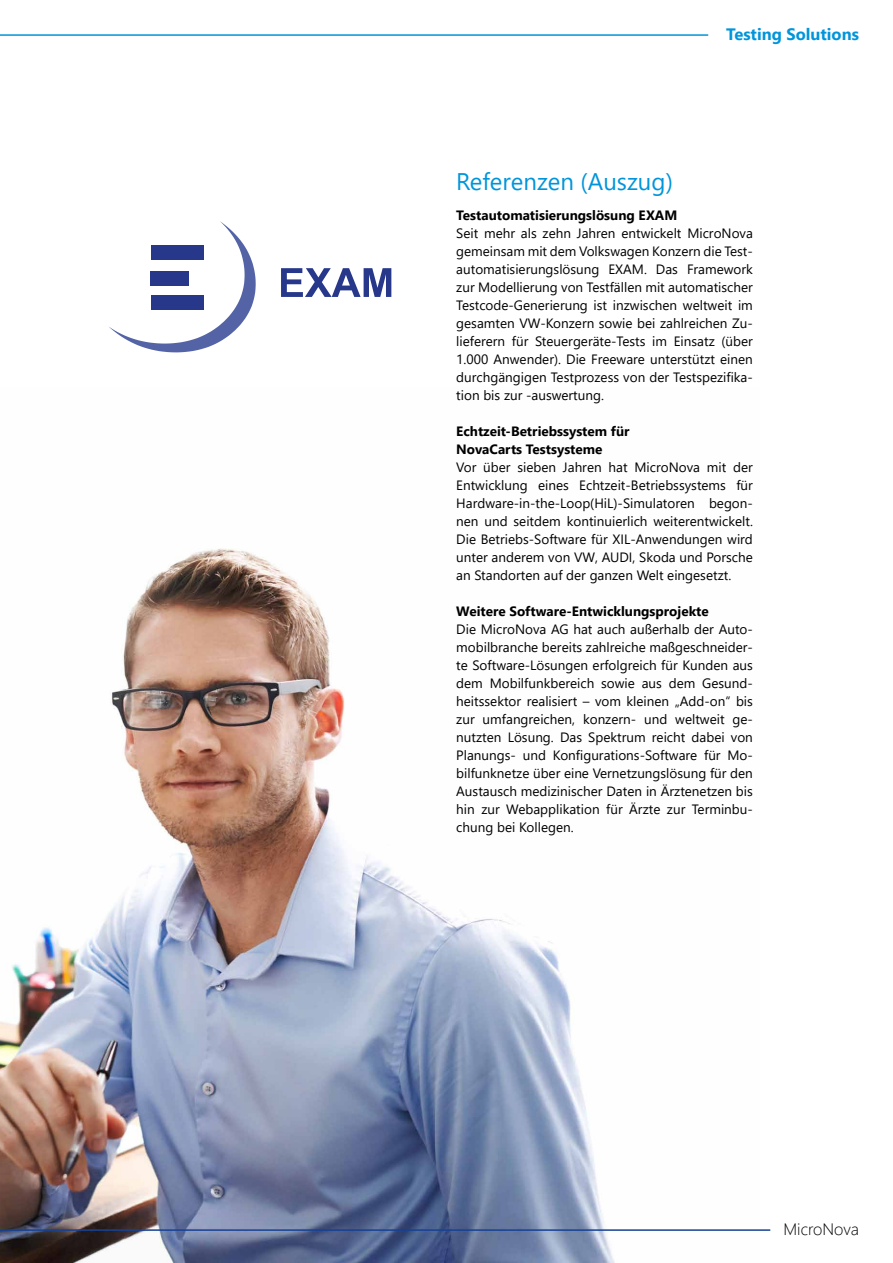
<style>
.page{position:relative;width:893px;height:1263px;background:#fff}
.page>*{position:absolute;margin:0;border:0;box-sizing:border-box;transform-origin:0 0}
.t1{font:24px "Segoe UI";color:#0095db}
.t2{font:700 16.5px "Segoe UI";color:#0095db}
.t3{font:300 16.5px "Segoe UI";color:#000}
.t4{font:13.5px/18px "Segoe UI";color:#000;text-align:justify}
.t5{font:700 13.5px/18px "Segoe UI";color:#000}
</style>
<div class="page">
<img style="left:0;top:548px;width:615px;height:715px">
<hr style="left:0;top:1229px;width:770px;height:2px;background:#164194">
<hr style="left:0;top:34px;width:708px;height:2px;background:#0095db">
<svg style="left:281px;top:268px;width:110px;height:29px"></svg>
<svg style="left:109px;top:221px;width:147px;height:131px"></svg>
<p class="t2" style="left:726px;top:18px;width:134px">Testing Solutions</p>
<h1 class="t1" style="left:456px;top:159px;width:218px">Referenzen (Auszug)</h1>
<p class="t5" style="left:456px;top:206px;width:223px">Testautomatisierungslösung EXAM</p>
<p class="t4" style="left:456px;top:223px;width:298px">Seit mehr als zehn Jahren entwickelt MicroNova gemeinsam mit dem Volkswagen Konzern die Test&shy;automatisierungslösung EXAM. Das Framework zur Modellierung von Testfällen mit automatischer Testcode-Generierung ist inzwischen weltweit im gesamten VW-Konzern sowie bei zahlreichen Zu&shy;lieferern für Steuergeräte-Tests im Einsatz (über 1.000 Anwender). Die Freeware unterstützt einen durchgängigen Testprozess von der Testspezifika&shy;tion bis zur -auswertung.</p>
<p class="t5" style="left:456px;top:422px;width:175px">Echtzeit-Betriebssystem für<br>NovaCarts Testsysteme</p>
<p class="t4" style="left:456px;top:457px;width:298px">Vor über sieben Jahren hat MicroNova mit der Entwicklung eines Echtzeit-Betriebssystems für Hardware-in-the-Loop(HiL)-Simulatoren begon&shy;nen und seitdem kontinuierlich weiterentwickelt.<br>Die Betriebs-Software für XIL-Anwendungen wird unter anderem von VW, AUDI, Skoda und Porsche an Standorten auf der ganzen Welt eingesetzt.</p>
<p class="t5" style="left:456px;top:602px;width:254px">Weitere Software-Entwicklungsprojekte</p>
<p class="t4" style="left:456px;top:619px;width:298px">Die MicroNova AG hat auch außerhalb der Auto&shy;mobilbranche bereits zahlreiche maßgeschneider&shy;te Software-Lösungen erfolgreich für Kunden aus dem Mobilfunkbereich sowie aus dem Gesund&shy;heitssektor realisiert – vom kleinen „Add-on“ bis zur umfangreichen, konzern- und weltweit ge&shy;nutzten Lösung. Das Spektrum reicht dabei von Planungs- und Konfigurations-Software für Mo&shy;bilfunknetze über eine Vernetzungslösung für den Austausch medizinischer Daten in Ärztenetzen bis hin zur Webapplikation für Ärzte zur Terminbu&shy;chung bei Kollegen.</p>
<p class="t3" style="left:783px;top:1214px;width:77px">MicroNova</p>
</div>
